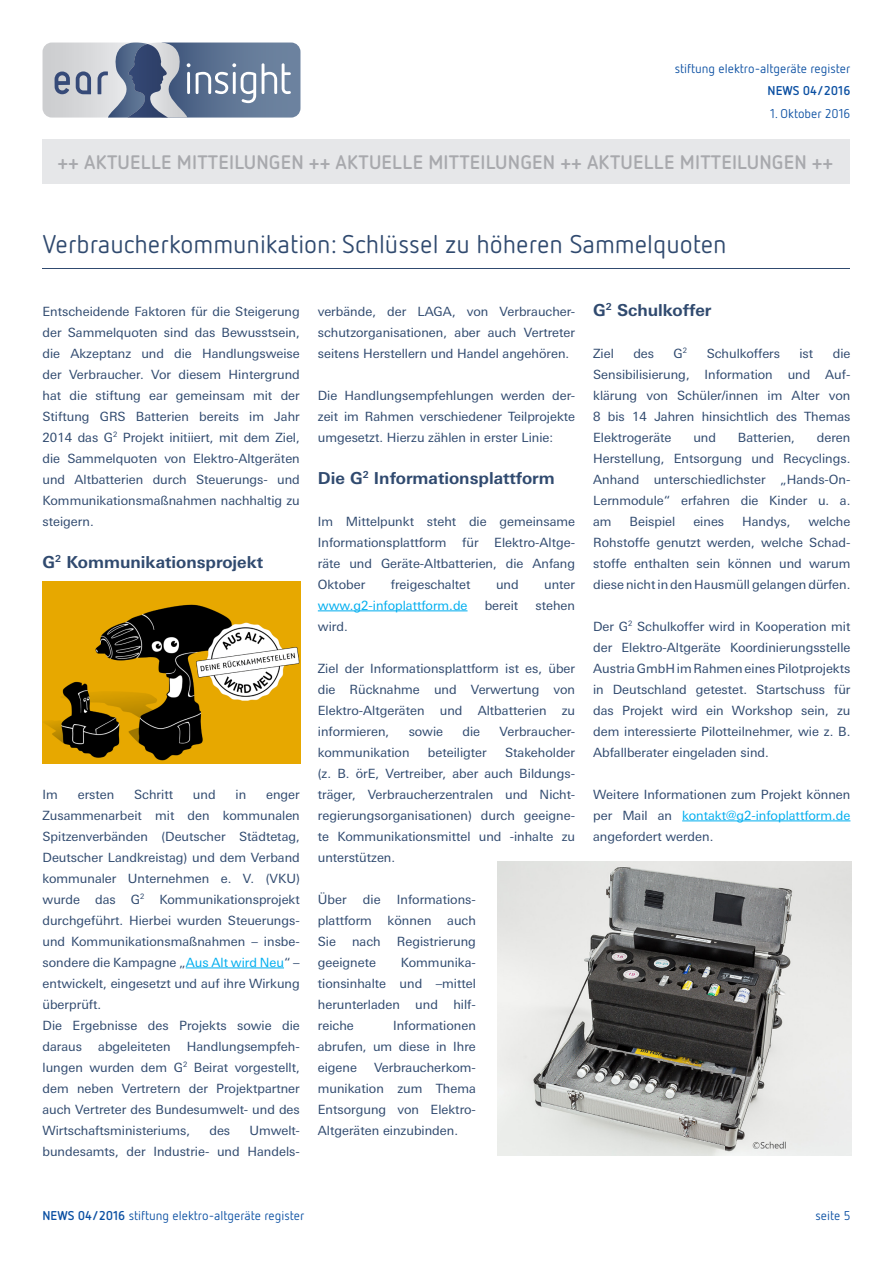
<style>
.page{position:relative;width:893px;height:1263px;background:#fff}
.page>*{position:absolute;margin:0;border:0;box-sizing:border-box;transform-origin:0 0}
.Headline{font:25.5px "Netto OT";color:#304a6f}
.t1{font:700 19.5px "Netto OT";letter-spacing:.01em;color:#a8a9ad}
.Fließtext{font:700 16.5px "LT Univers Basic";color:#304a6f}
.Fließtext-2{font:12.75px/21px "LT Univers Basic";color:#304a6f;text-align:justify}
.t2{font:12.75px "Netto OT";color:#0a4fa2}
.Fließtext-3{font:12.75px "LT Univers Basic";color:#00aeef}
.t3{font:700 12.75px "Netto OT";color:#0a4fa2}
.s1{color:#00aeef}
.s2{font-weight:700}
</style>
<div class="page">
<svg style="left:43px;top:43px;width:257px;height:75px;background:#8997ac"></svg>
<div style="left:43px;top:139px;width:807px;height:45px;background:#e6e7e9"></div>
<hr style="left:186px;top:967px;width:98px;height:1px;background:#00aeef">
<hr style="left:318px;top:610px;width:150px;height:1px;background:#00aeef">
<hr style="left:682px;top:820px;width:168px;height:1px;background:#00aeef">
<hr style="left:43px;top:268px;width:807px;height:1px;background:#304a6f">
<img style="left:42px;top:582px;width:258px;height:181px">
<img style="left:497px;top:862px;width:354px;height:294px">
<p class="t2" style="left:675px;top:60px;width:177px">stiftung elektro-altgeräte register</p>
<p class="t3" style="left:768px;top:83px;width:84px">NEWS 04/2016</p>
<p class="t2" style="left:770px;top:105px;width:82px">1. Oktober 2016</p>
<h2 class="t1" style="left:57px;top:150px;width:777px">++ AKTUELLE MITTEILUNGEN ++ AKTUELLE MITTEILUNGEN ++ AKTUELLE MITTEILUNGEN ++</h2>
<p class="Headline" style="left:43px;top:228px;width:685px">Verbraucherkommunikation: Schlüssel zu höheren Sammelquoten</p>
<p class="Fließtext-2" style="left:43px;top:301px;width:259px">Entscheidende Faktoren für die Steigerung der Sammelquoten sind das Bewusstsein, die Akzeptanz und die Handlungsweise der Verbraucher. Vor diesem Hintergrund hat die stiftung ear gemeinsam mit der Stiftung GRS Batterien bereits im Jahr 2014 das G<sup>2</sup> Projekt initiiert, mit dem Ziel, die Sammelquoten von Elektro-Altgeräten und Altbatterien durch Steuerungs- und Kommunikationsmaßnahmen nachhaltig zu steigern.</p>
<p class="Fließtext" style="left:43px;top:552px;width:222px">G<sup>2</sup> Kommunikationsprojekt</p>
<p class="Fließtext-2" style="left:43px;top:784px;width:17px">Im</p>
<p class="Fließtext-2" style="left:78px;top:784px;width:38px">ersten</p>
<p class="Fließtext-2" style="left:134px;top:784px;width:40px">Schritt</p>
<p class="Fließtext-2" style="left:193px;top:784px;width:24px">und</p>
<p class="Fließtext-2" style="left:236px;top:784px;width:12px">in</p>
<p class="Fließtext-2" style="left:43px;top:784px;width:259px;text-indent:224px">enger Zusammenarbeit mit den kommunalen Spitzenverbänden (Deutscher Städtetag, Deutscher Landkreistag) und dem Verband kommunaler Unternehmen e. V. (VKU) wurde das G<sup>2</sup> Kommunikationsprojekt durchgeführt. Hierbei wurden Steuerungs&shy;und Kommunikationsmaßnahmen – insbe&shy;sondere die Kampagne „<span class="s1">Aus Alt wird Neu</span>“ – entwickelt, eingesetzt und auf ihre Wirkung überprüft.</p>
<p class="Fließtext-2" style="left:43px;top:1015px;width:259px">Die Ergebnisse des Projekts sowie die daraus</p>
<p class="Fließtext-2" style="left:43px;top:1036px;width:259px;text-indent:144px">Handlungsempfeh&shy;lungen wurden dem G<sup>2</sup> Beirat vorgestellt, dem neben Vertretern der Projektpartner auch Vertreter des Bundesumwelt- und des Wirtschaftsministeriums,</p>
<p class="Fließtext-2" style="left:98px;top:1036px;width:74px">abgeleiteten</p>
<p class="Fließtext-2" style="left:43px;top:1120px;width:259px;text-align:right">Umwelt-<br>bundesamts, der Industrie- und Handels-</p>
<p class="Fließtext-2" style="left:209px;top:1120px;width:22px">des</p>
<p class="Fließtext-2" style="left:318px;top:301px;width:259px">verbände, der LAGA, von Verbraucher&shy;schutzorganisationen, aber auch Vertreter seitens Herstellern und Handel angehören.</p>
<p class="Fließtext-2" style="left:318px;top:385px;width:259px">Die Handlungsempfehlungen werden der&shy;zeit im Rahmen verschiedener Teilprojekte umgesetzt. Hierzu zählen in erster Linie:</p>
<p class="Fließtext" style="left:318px;top:468px;width:238px">Die G<sup>2</sup> Informationsplattform</p>
<p class="Fließtext-2" style="left:318px;top:511px;width:259px">Im Mittelpunkt steht die gemeinsame Informationsplattform für Elektro-Altge&shy;räte und Geräte-Altbatterien, die Anfang Oktober</p>
<p class="Fließtext-2" style="left:391px;top:574px;width:81px">freigeschaltet</p>
<p class="Fließtext-2" style="left:496px;top:574px;width:24px">und</p>
<p class="Fließtext-2" style="left:544px;top:574px;width:32px">unter</p>
<p class="Fließtext-3" style="left:318px;top:598px;width:151px">www.g2-infoplattform.de</p>
<p class="Fließtext-2" style="left:485px;top:595px;width:35px">bereit</p>
<p class="Fließtext-2" style="left:535px;top:595px;width:41px">stehen</p>
<p class="Fließtext-2" style="left:318px;top:616px;width:31px">wird.</p>
<p class="Fließtext-2" style="left:318px;top:658px;width:259px">Ziel der Informationsplattform ist es, über die Rücknahme und Verwertung von Elektro-Altgeräten und Altbatterien zu informieren,</p>
<p class="Fließtext-2" style="left:409px;top:721px;width:36px">sowie</p>
<p class="Fließtext-2" style="left:463px;top:721px;width:19px">die</p>
<p class="Fließtext-2" style="left:500px;top:721px;width:77px">Verbraucher-</p>
<p class="Fließtext-2" style="left:318px;top:742px;width:259px;text-indent:187px">Stakeholder (z. B. örE, Vertreiber, aber auch Bildungs&shy;träger, Verbraucherzentralen und Nicht&shy;regierungsorganisationen) durch geeigne&shy;te Kommunikationsmittel und -inhalte zu unterstützen.</p>
<p class="Fließtext-2" style="left:318px;top:889px;width:30px">Über</p>
<p class="Fließtext-2" style="left:363px;top:889px;width:19px">die</p>
<p class="Fließtext-2" style="left:318px;top:742px;width:93px">kommunikation</p>
<p class="Fließtext-2" style="left:428px;top:742px;width:60px">beteiligter</p>
<p class="Fließtext-2" style="left:318px;top:889px;width:160px;text-indent:79px">Informations&shy;plattform können auch Sie</p>
<p class="Fließtext-2" style="left:352px;top:931px;width:30px">nach</p>
<p class="Fließtext-2" style="left:397px;top:931px;width:81px">Registrierung</p>
<p class="Fließtext-2" style="left:318px;top:952px;width:60px">geeignete</p>
<p class="Fließtext-2" style="left:318px;top:952px;width:160px;text-indent:83px">Kommunika&shy;tionsinhalte und –mittel herunterladen und hilf&shy;reiche</p>
<p class="Fließtext-2" style="left:318px;top:1015px;width:160px;text-indent:75px">Informationen abrufen, um diese in Ihre eigene</p>
<p class="Fließtext-2" style="left:318px;top:1057px;width:160px;text-indent:56px">Verbraucherkom&shy;munikation zum Thema Entsorgung von Elektro-Altgeräten einzubinden.</p>
<p class="Fließtext" style="left:593px;top:300px;width:120px">G<sup>2</sup> Schulkoffer</p>
<p class="Fließtext-2" style="left:593px;top:343px;width:22px">Ziel</p>
<p class="Fließtext-2" style="left:633px;top:343px;width:22px">des</p>
<p class="Fließtext-2" style="left:674px;top:343px;width:15px">G<sup>2</sup></p>
<p class="Fließtext-2" style="left:707px;top:343px;width:75px">Schulkoffers</p>
<p class="Fließtext-2" style="left:799px;top:343px;width:15px">ist</p>
<p class="Fließtext-2" style="left:593px;top:343px;width:259px;text-indent:240px">die Sensibilisierung, Information und Auf&shy;klärung von Schüler/innen im Alter von 8 bis 14 Jahren hinsichtlich des Themas Elektrogeräte</p>
<p class="Fließtext-2" style="left:593px;top:427px;width:259px;text-indent:224px">deren Herstellung, Entsorgung und Recyclings.<br>Anhand unterschiedlichster „Hands-On-Lernmodule“ erfahren die Kinder u. a. am</p>
<p class="Fließtext-2" style="left:693px;top:427px;width:24px">und</p>
<p class="Fließtext-2" style="left:738px;top:427px;width:58px">Batterien,</p>
<p class="Fließtext-2" style="left:593px;top:511px;width:259px;text-indent:215px">welche Rohstoffe genutzt werden, welche Schad&shy;stoffe enthalten sein können und warum diese nicht in den Hausmüll gelangen dürfen.</p>
<p class="Fließtext-2" style="left:593px;top:616px;width:259px">Der G<sup>2</sup> Schulkoffer wird in Kooperation mit der Elektro-Altgeräte Koordinierungsstelle Austria GmbH im Rahmen eines Pilotprojekts in Deutschland getestet. Startschuss für das Projekt wird ein Workshop sein, zu dem interessierte Pilotteilnehmer, wie z. B.<br>Abfallberater eingeladen sind.</p>
<p class="Fließtext-2" style="left:593px;top:784px;width:259px">Weitere Informationen zum Projekt können per Mail an <span class="s1">kontakt@g2-infoplattform.de </span>angefordert werden.</p>
<p class="Fließtext-2" style="left:630px;top:511px;width:47px">Beispiel</p>
<p class="Fließtext-2" style="left:693px;top:511px;width:32px">eines</p>
<p class="Fließtext-2" style="left:742px;top:511px;width:50px">Handys,</p>
<p class="t2" style="left:43px;top:1208px;width:263px"><span class="s2">NEWS 04/2016</span> stiftung elektro-altgeräte register</p>
<p class="t2" style="left:815px;top:1208px;width:37px">seite 5</p>
</div>
